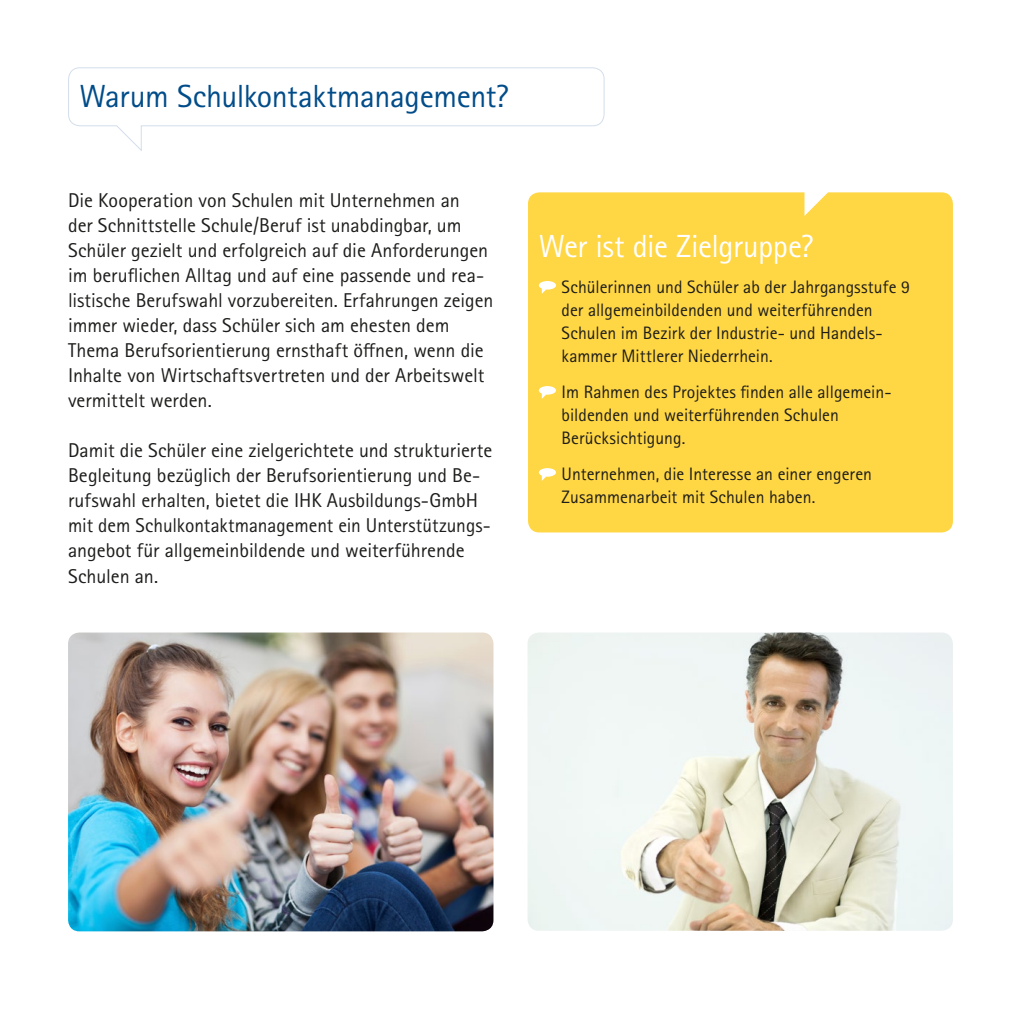
<style>
.page{position:relative;width:1021px;height:1021px;background:#fff}
.page>*{position:absolute;margin:0;border:0;box-sizing:border-box;transform-origin:0 0}
.t1{font:32px "Rotis Sans Serif Pro";letter-spacing:-.015em;color:#004c89}
.t2{font:32px "Rotis Sans Serif Pro";letter-spacing:-.015em;color:#fff}
.t3{font:20px/25px "Rotis Sans Serif Pro";color:#1d1d1b}
.t4{font:18px/23px "Rotis Sans Serif Pro";color:#1d1d1b}
</style>
<div class="page">
<svg style="left:68px;top:67px;width:537px;height:84px"></svg>
<img style="left:68px;top:632px;width:425px;height:299px">
<img style="left:527px;top:632px;width:425px;height:298px">
<div style="left:528px;top:192px;width:424px;height:340px;background:#ffd644"></div>
<svg style="left:539px;top:281px;width:17px;height:13px"></svg>
<svg style="left:539px;top:386px;width:17px;height:13px"></svg>
<svg style="left:539px;top:468px;width:17px;height:13px"></svg>
<h1 class="t1" style="left:79px;top:77px;width:431px">Warum Schulkontaktmanagement?</h1>
<p class="t3" style="left:68px;top:188px;width:426px">Die Kooperation von Schulen mit Unternehmen an<br>der Schnittstelle Schule/Beruf ist unabdingbar, um Schüler gezielt und erfolgreich auf die Anforderungen im beruflichen Alltag und auf eine passende und rea&shy;listische Berufswahl vorzubereiten. Erfahrungen zeigen immer wieder, dass Schüler sich am ehesten dem Thema Berufsorientierung ernsthaft öffnen, wenn die Inhalte von Wirtschaftsvertreten und der Arbeitswelt vermittelt werden.</p>
<p class="t3" style="left:68px;top:438px;width:426px">Damit die Schüler eine zielgerichtete und strukturierte Begleitung bezüglich der Berufsorientierung und Be&shy;rufswahl erhalten, bietet die IHK Ausbildungs-GmbH mit dem Schulkontaktmanagement ein Unterstützungs-- angebot für allgemeinbildende und weiterführende Schulen an.</p>
<h1 class="t2" style="left:539px;top:227px;width:276px">Wer ist die Zielgruppe?</h1>
<p class="t4" style="left:561px;top:275px;width:350px">Schülerinnen und Schüler ab der Jahrgangsstufe 9 der allgemeinbildenden und weiterführenden Schulen im Bezirk der Industrie- und Handels&shy;kammer Mittlerer Niederrhein.</p>
<p class="t4" style="left:561px;top:380px;width:331px">Im Rahmen des Projektes finden alle allgemein&shy;bildenden und weiterführenden Schulen<br>Berücksichtigung.</p>
<p class="t4" style="left:561px;top:462px;width:312px">Unternehmen, die Interesse an einer engeren<br>Zusammenarbeit mit Schulen haben.</p>
</div>
